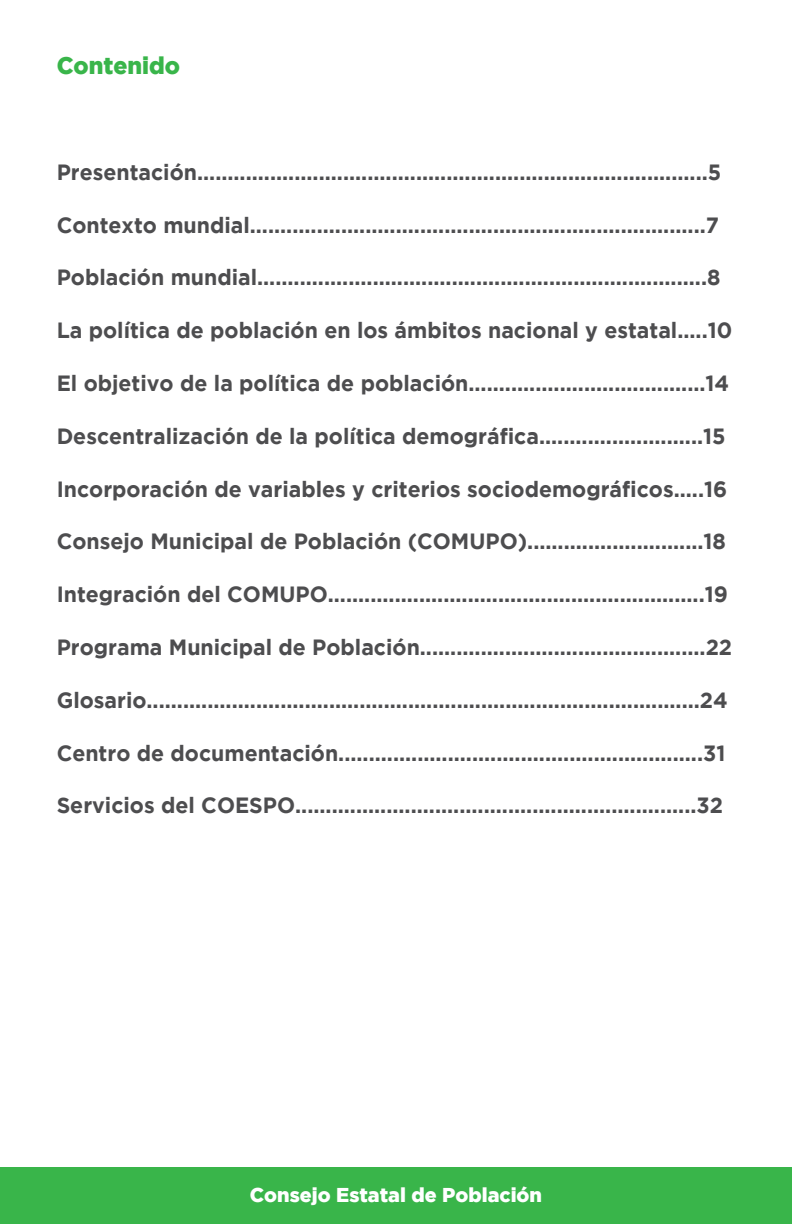
<style>
.page{position:relative;width:792px;height:1224px;background:#fff}
.page>*{position:absolute;margin:0;border:0;box-sizing:border-box;transform-origin:0 0}
.t1{font:900 24px "Gotham";color:#39b54a}
.t2{font:700 22px "Gotham";color:#4d4d4f}
.t3{font:900 20px "Gotham";color:#fff}
</style>
<div class="page">
<div style="left:0;top:1167px;width:792px;height:57px;background:#39b54a"></div>
<p class="t1" style="left:57px;top:52px;width:125px">Contenido</p>
<p class="t2" style="left:57px;top:159px;width:666px">Presentación....................................................................................5</p>
<p class="t2" style="left:57px;top:212px;width:664px">Contexto mundial...........................................................................7</p>
<p class="t2" style="left:57px;top:265px;width:665px">Población mundial..........................................................................8</p>
<p class="t2" style="left:57px;top:318px;width:677px">La política de población en los ámbitos nacional y estatal.....10</p>
<p class="t2" style="left:57px;top:371px;width:674px">El objetivo de la política de población.......................................14</p>
<p class="t2" style="left:57px;top:423px;width:670px">Descentralización de la política demográfica...........................15</p>
<p class="t2" style="left:57px;top:476px;width:672px">Incorporación de variables y criterios sociodemográficos.....16</p>
<p class="t2" style="left:57px;top:529px;width:671px">Consejo Municipal de Población (COMUPO).............................18</p>
<p class="t2" style="left:57px;top:582px;width:673px">Integración del COMUPO..............................................................19</p>
<p class="t2" style="left:57px;top:635px;width:677px">Programa Municipal de Población...............................................22</p>
<p class="t2" style="left:57px;top:687px;width:673px">Glosario...........................................................................................24</p>
<p class="t2" style="left:57px;top:740px;width:670px">Centro de documentación............................................................31</p>
<p class="t2" style="left:57px;top:793px;width:668px">Servicios del COESPO..................................................................32</p>
<p class="t3" style="left:250px;top:1183px;width:294px">Consejo Estatal de Población</p>
</div>
